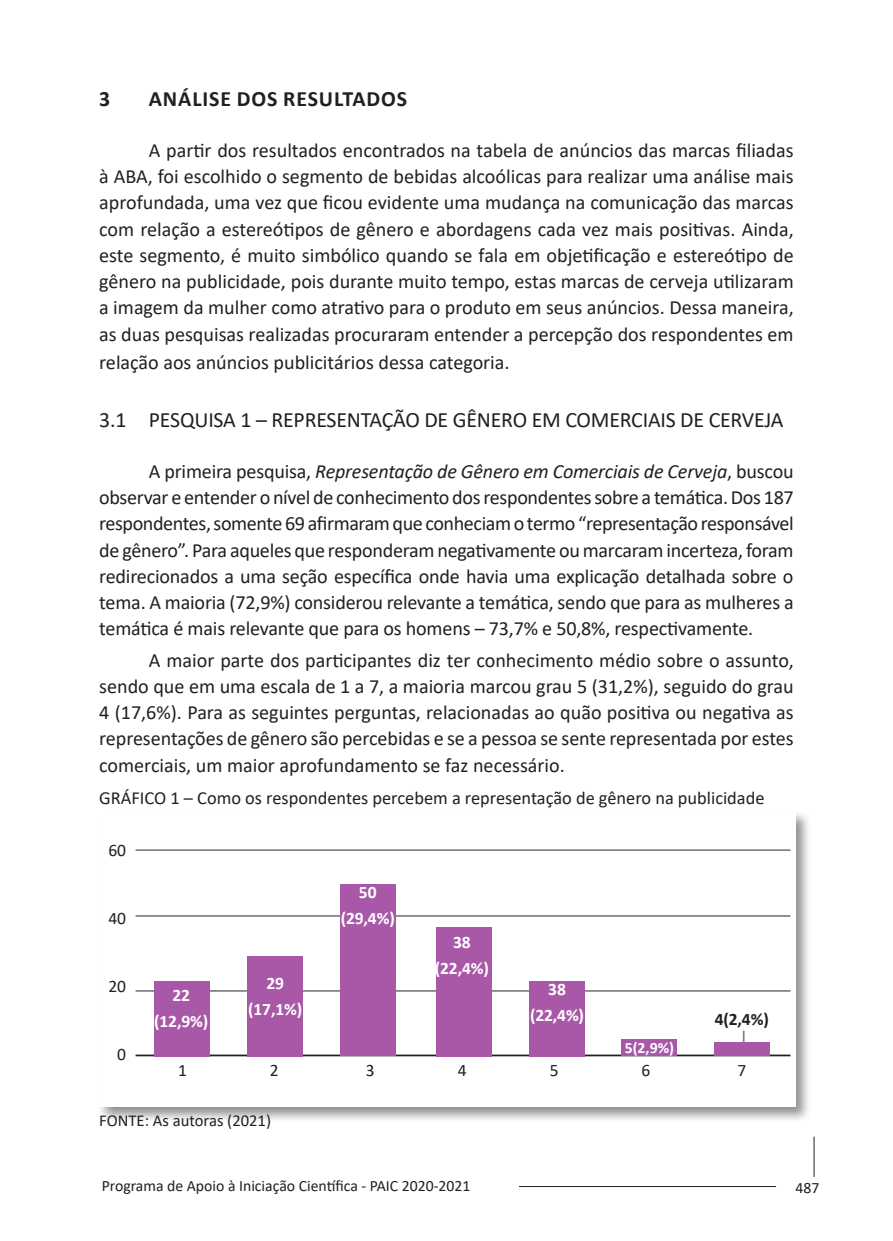
<style>
.page{position:relative;width:893px;height:1241px;background:#fff}
.page>*{position:absolute;margin:0;border:0;box-sizing:border-box;transform-origin:0 0}
.T2{font:21.88px "Calibri";letter-spacing:-.01em;color:#231f20}
.T1{font:700 21.88px "Calibri";letter-spacing:.04em;color:#231f20}
.PN{font:20.12px/26.2px "Calibri";color:#231f20;text-align:justify}
.Título_Tabela_Figura{font:18.38px "Calibri";color:#231f20}
.PN-2{font:700 17.5px "Calibri";letter-spacing:-.005em;color:#fff}
.PN-3{font:17.5px "Calibri";color:#231f20}
.PN-4{font:700 17.5px "Calibri";color:#231f20}
.Fonte_Tabela_Figura{font:16.62px "Calibri";color:#231f20}
.t1{font:15.75px "Calibri";color:#231f20}
.PN-5{font:700 15.75px "Calibri";color:#fff}
.s1{font-style:italic}
</style>
<div class="page">
<hr style="left:814px;top:1136px;width:1px;height:40px;background:#231f20">
<hr style="left:519px;top:1185px;width:257px;height:1px;background:#231f20">
<div style="left:97px;top:809px;width:715px;height:314px;background:#231f20;opacity:.5"></div>
<div style="left:99px;top:812px;width:696px;height:294px;background:#fff"></div>
<hr style="left:136px;top:849px;width:654px;height:1px;background:#808285">
<hr style="left:136px;top:914px;width:654px;height:2px;background:#808285">
<hr style="left:136px;top:989px;width:654px;height:2px;background:#808285">
<svg style="left:743px;top:1030px;width:2px;height:12px"></svg>
<hr style="left:136px;top:1054px;width:654px;height:2px;background:#231f20">
<div style="left:154px;top:980px;width:56px;height:76px;background:#a958a8"></div>
<div style="left:247px;top:955px;width:56px;height:101px;background:#a958a8"></div>
<div style="left:436px;top:927px;width:55px;height:129px;background:#a958a8"></div>
<div style="left:530px;top:980px;width:55px;height:76px;background:#a958a8"></div>
<div style="left:621px;top:1039px;width:55px;height:17px;background:#a958a8"></div>
<div style="left:715px;top:1042px;width:55px;height:14px;background:#a958a8"></div>
<div style="left:341px;top:884px;width:55px;height:172px;background:#a958a8"></div>
<p class="T1" style="left:99px;top:83px;width:13px">3</p>
<p class="T1" style="left:149px;top:83px;width:260px">ANÁLISE DOS RESULTADOS</p>
<p class="PN" style="left:99px;top:136px;width:696px;text-indent:50px">A partir dos resultados encontrados na tabela de anúncios das marcas filiadas à ABA, foi escolhido o segmento de bebidas alcoólicas para realizar uma análise mais aprofundada, uma vez que ficou evidente uma mudança na comunicação das marcas com relação a estereótipos de gênero e abordagens cada vez mais positivas. Ainda, este segmento, é muito simbólico quando se fala em objetificação e estereótipo de gênero na publicidade, pois durante muito tempo, estas marcas de cerveja utilizaram a imagem da mulher como atrativo para o produto em seus anúncios. Dessa maneira, as duas pesquisas realizadas procuraram entender a percepção dos respondentes em relação aos anúncios publicitários dessa categoria.</p>
<p class="T2" style="left:99px;top:404px;width:686px">3.1 PESQUISA 1 – REPRESENTAÇÃO DE GÊNERO EM COMERCIAIS DE CERVEJA</p>
<p class="PN" style="left:99px;top:457px;width:696px;text-indent:50px">A primeira pesquisa, <span class="s1">Representação de Gênero em Comerciais de Cerveja</span>, buscou observar e entender o nível de conhecimento dos respondentes sobre a temática. Dos 187 respondentes, somente 69 afirmaram que conheciam o termo “representação responsável de gênero”. Para aqueles que responderam negativamente ou marcaram incerteza, foram redirecionados a uma seção específica onde havia uma explicação detalhada sobre o tema. A maioria (72,9%) considerou relevante a temática, sendo que para as mulheres a temática é mais relevante que para os homens – 73,7% e 50,8%, respectivamente.</p>
<p class="PN" style="left:99px;top:646px;width:696px;text-indent:50px">A maior parte dos participantes diz ter conhecimento médio sobre o assunto, sendo que em uma escala de 1 a 7, a maioria marcou grau 5 (31,2%), seguido do grau 4 (17,6%). Para as seguintes perguntas, relacionadas ao quão positiva ou negativa as representações de gênero são percebidas e se a pessoa se sente representada por estes comerciais, um maior aprofundamento se faz necessário.</p>
<p class="Título_Tabela_Figura" style="left:99px;top:785px;width:667px">GRÁFICO 1 – Como os respondentes percebem a representação de gênero na publicidade</p>
<p class="PN-3" style="left:108px;top:837px;width:19px">60</p>
<p class="PN-3" style="left:108px;top:905px;width:19px">40</p>
<p class="PN-3" style="left:108px;top:973px;width:19px">20</p>
<p class="PN-3" style="left:117px;top:1041px;width:10px">0</p>
<p class="PN-2" style="left:172px;top:982px;width:19px">22</p>
<p class="PN-2" style="left:154px;top:1008px;width:56px">(12,9%)</p>
<p class="PN-2" style="left:266px;top:970px;width:19px">29</p>
<p class="PN-2" style="left:248px;top:996px;width:56px">(17,1%)</p>
<p class="PN-2" style="left:359px;top:879px;width:19px">50</p>
<p class="PN-2" style="left:341px;top:905px;width:56px">(29,4%)</p>
<p class="PN-2" style="left:453px;top:929px;width:19px">38</p>
<p class="PN-2" style="left:435px;top:955px;width:56px">(22,4%)</p>
<p class="PN-2" style="left:548px;top:977px;width:19px">38</p>
<p class="PN-2" style="left:530px;top:1003px;width:56px">(22,4%)</p>
<p class="PN-5" style="left:625px;top:1036px;width:51px">5(2,9%)</p>
<p class="PN-4" style="left:715px;top:1006px;width:56px">4(2,4%)</p>
<p class="PN-3" style="left:178px;top:1057px;width:10px">1</p>
<p class="PN-3" style="left:270px;top:1057px;width:10px">2</p>
<p class="PN-3" style="left:366px;top:1057px;width:10px">3</p>
<p class="PN-3" style="left:458px;top:1057px;width:10px">4</p>
<p class="PN-3" style="left:550px;top:1057px;width:10px">5</p>
<p class="PN-3" style="left:642px;top:1057px;width:10px">6</p>
<p class="PN-3" style="left:737px;top:1057px;width:10px">7</p>
<p class="Fonte_Tabela_Figura" style="left:99px;top:1108px;width:173px">FONTE: As autoras (2021)</p>
<p class="t1" style="left:102px;top:1174px;width:370px">Programa de Apoio à Iniciação Científica - PAIC 2020-2021</p>
<p class="t1" style="left:795px;top:1176px;width:25px">487</p>
</div>
